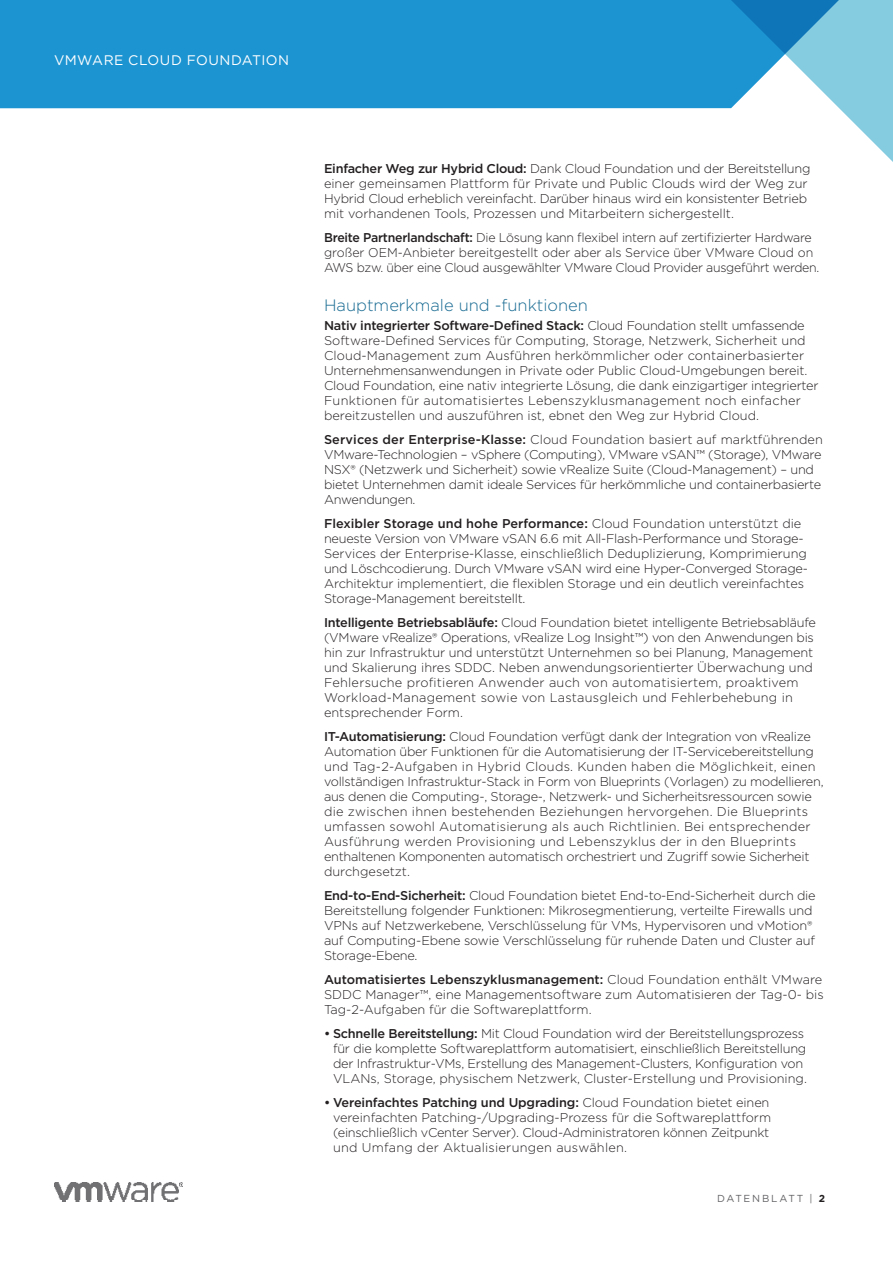
<style>
.page{position:relative;width:893px;height:1263px;background:#fff}
.page>*{position:absolute;margin:0;border:0;box-sizing:border-box;transform-origin:0 0}
.t1{font:300 16.5px "Gotham";color:#176a92}
.t2{font:13.8px "Gotham";letter-spacing:.035em;color:#fff}
.t3{font:300 12.75px/15px "Gotham";letter-spacing:-.015em;color:#231f20}
.t4{font:10.2px "Gotham";letter-spacing:.17em;color:#636366}
.s1{font-weight:500}
.s2{font-weight:700;color:#231f20}
</style>
<div class="page">
<img style="left:54px;top:1182px;width:129px;height:20px">
<div style="left:0;top:0;width:718px;height:108px;background:#1c94d2"></div>
<svg style="left:718px;top:0;width:175px;height:162px"></svg>
<p class="t2" style="left:54px;top:54px;width:237px">VMWARE CLOUD FOUNDATION</p>
<p class="t3" style="left:324px;top:161px;width:488px"><span class="s1">Einfacher Weg zur Hybrid Cloud:</span> Dank Cloud Foundation und der Bereitstellung einer gemeinsamen Plattform für Private und Public Clouds wird der Weg zur Hybrid Cloud erheblich vereinfacht. Darüber hinaus wird ein konsistenter Betrieb mit vorhandenen Tools, Prozessen und Mitarbeitern sichergestellt.</p>
<p class="t3" style="left:324px;top:230px;width:497px"><span class="s1">Breite Partnerlandschaft:</span> Die Lösung kann flexibel intern auf zertifizierter Hardware großer OEM-Anbieter bereitgestellt oder aber als Service über VMware Cloud on<br>AWS bzw. über eine Cloud ausgewählter VMware Cloud Provider ausgeführt werden.</p>
<p class="t1" style="left:324px;top:297px;width:265px">Hauptmerkmale und -funktionen</p>
<p class="t3" style="left:324px;top:319px;width:496px"><span class="s1">Nativ integrierter Software-Defined Stack:</span> Cloud Foundation stellt umfassende Software-Defined Services für Computing, Storage, Netzwerk, Sicherheit und Cloud-Management zum Ausführen herkömmlicher oder containerbasierter Unternehmensanwendungen in Private oder Public Cloud-Umgebungen bereit.<br>Cloud Foundation, eine nativ integrierte Lösung, die dank einzigartiger integrierter Funktionen für automatisiertes Lebenszyklusmanagement noch einfacher bereitzustellen und auszuführen ist, ebnet den Weg zur Hybrid Cloud.</p>
<p class="t3" style="left:324px;top:433px;width:500px"><span class="s1">Services der Enterprise-Klasse:</span> Cloud Foundation basiert auf marktführenden VMware-Technologien – vSphere (Computing), VMware vSAN™ (Storage), VMware NSX® (Netzwerk und Sicherheit) sowie vRealize Suite (Cloud-Management) – und bietet Unternehmen damit ideale Services für herkömmliche und containerbasierte Anwendungen.</p>
<p class="t3" style="left:324px;top:517px;width:485px"><span class="s1">Flexibler Storage und hohe Performance:</span> Cloud Foundation unterstützt die neueste Version von VMware vSAN 6.6 mit All-Flash-Performance und Storage-Services der Enterprise-Klasse, einschließlich Deduplizierung, Komprimierung und Löschcodierung. Durch VMware vSAN wird eine Hyper-Converged Storage-Architektur implementiert, die flexiblen Storage und ein deutlich vereinfachtes Storage-Management bereitstellt.</p>
<p class="t3" style="left:324px;top:616px;width:493px"><span class="s1">Intelligente Betriebsabläufe:</span> Cloud Foundation bietet intelligente Betriebsabläufe (VMware vRealize® Operations, vRealize Log Insight™) von den Anwendungen bis hin zur Infrastruktur und unterstützt Unternehmen so bei Planung, Management und Skalierung ihres SDDC. Neben anwendungsorientierter Überwachung und Fehlersuche profitieren Anwender auch von automatisiertem, proaktivem Workload-Management sowie von Lastausgleich und Fehlerbehebung in entsprechender Form.</p>
<p class="t3" style="left:324px;top:730px;width:501px"><span class="s1">IT-Automatisierung:</span> Cloud Foundation verfügt dank der Integration von vRealize Automation über Funktionen für die Automatisierung der IT-Servicebereitstellung und Tag-2-Aufgaben in Hybrid Clouds. Kunden haben die Möglichkeit, einen vollständigen Infrastruktur-Stack in Form von Blueprints (Vorlagen) zu modellieren, aus denen die Computing-, Storage-, Netzwerk- und Sicherheitsressourcen sowie die zwischen ihnen bestehenden Beziehungen hervorgehen. Die Blueprints umfassen sowohl Automatisierung als auch Richtlinien. Bei entsprechender Ausführung werden Provisioning und Lebenszyklus der in den Blueprints enthaltenen Komponenten automatisch orchestriert und Zugriff sowie Sicherheit durchgesetzt.</p>
<p class="t3" style="left:324px;top:889px;width:493px"><span class="s1">End-to-End-Sicherheit:</span> Cloud Foundation bietet End-to-End-Sicherheit durch die Bereitstellung folgender Funktionen: Mikrosegmentierung, verteilte Firewalls und VPNs auf Netzwerkebene, Verschlüsselung für VMs, Hypervisoren und vMotion® auf Computing-Ebene sowie Verschlüsselung für ruhende Daten und Cluster auf Storage-Ebene.</p>
<p class="t3" style="left:324px;top:973px;width:501px;text-align:justify"><span class="s1">Automatisiertes Lebenszyklusmanagement:</span> Cloud Foundation enthält VMware SDDC Manager™, eine Managementsoftware zum Automatisieren der Tag-0- bis Tag-2-Aufgaben für die Softwareplattform.</p>
<p class="t3" style="left:333px;top:1027px;width:475px;text-indent:-9px"><span class="s1">• Schnelle Bereitstellung:</span> Mit Cloud Foundation wird der Bereitstellungsprozess für die komplette Softwareplattform automatisiert, einschließlich Bereitstellung der Infrastruktur-VMs, Erstellung des Management-Clusters, Konfiguration von VLANs, Storage, physischem Netzwerk, Cluster-Erstellung und Provisioning.</p>
<p class="t3" style="left:333px;top:1096px;width:440px;text-indent:-9px"><span class="s1">• Vereinfachtes Patching und Upgrading:</span> Cloud Foundation bietet einen vereinfachten Patching-/Upgrading-Prozess für die Softwareplattform (einschließlich vCenter Server). Cloud-Administratoren können Zeitpunkt und Umfang der Aktualisierungen auswählen.</p>
<p class="t4" style="left:717px;top:1193px;width:109px">DATENBLATT | <span class="s2">2</span></p>
</div>
